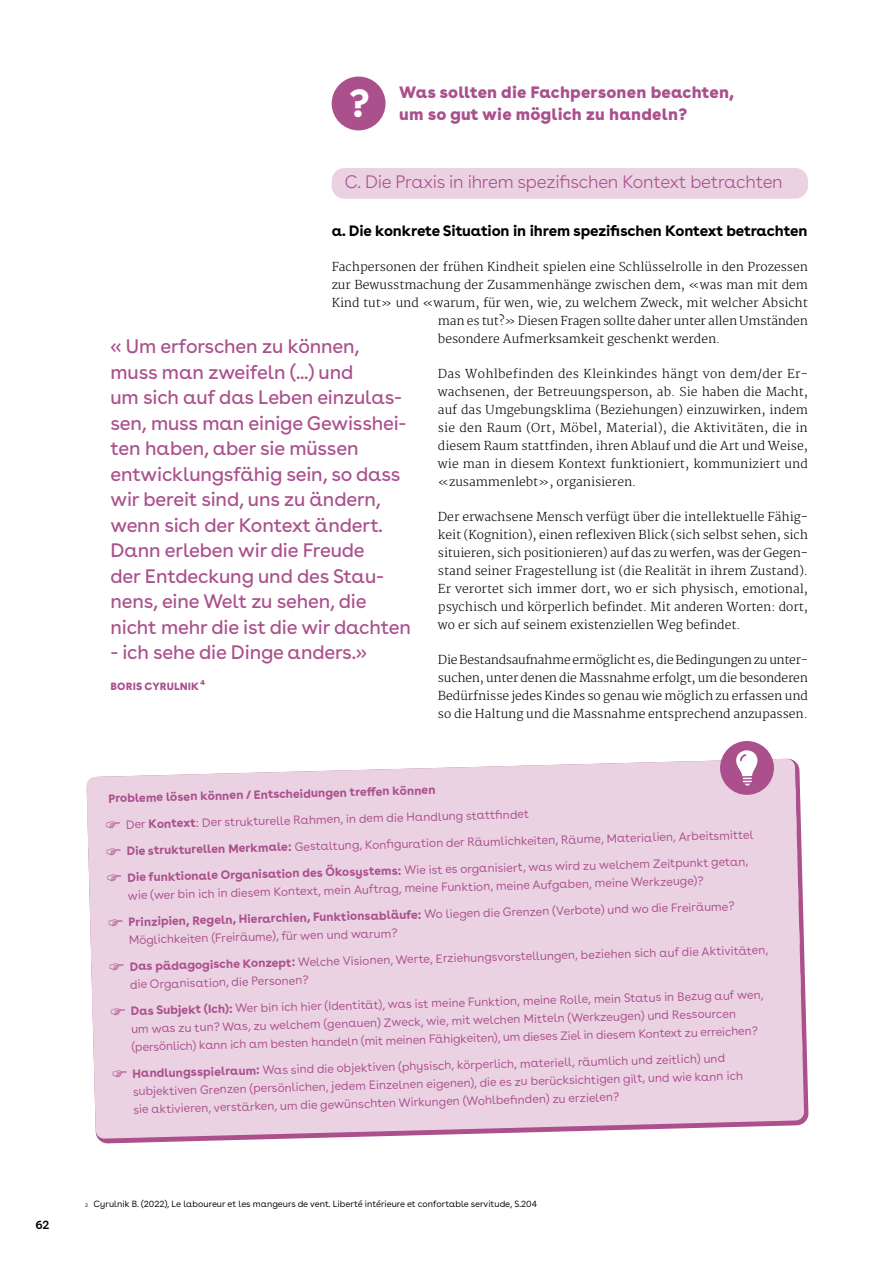
<style>
.page{position:relative;width:893px;height:1263px;background:#fff}
.page>*{position:absolute;margin:0;border:0;box-sizing:border-box;transform-origin:0 0}
.t1{font:700 39px "Buenos Aires";color:#fff}
.t2{font:19.5px/25.5px "Buenos Aires";letter-spacing:-.01em;color:#ab508d}
.t3{font:300 18px "Buenos Aires";letter-spacing:-.015em;color:#ab508d}
.t4{font:900 16.5px "Buenos Aires";letter-spacing:.01em;color:#ab508d}
.t5{font:700 15px "Buenos Aires";letter-spacing:-.01em;color:#000}
.t6{font:300 12px/18px "Merriweather";color:#000;text-align:justify}
.t7{font:12px/25.3px "Buenos Aires";color:#ab508d}
.t8{font:600 12px "Buenos Aires";color:#000}
.t9{font:900 10.5px "Buenos Aires";letter-spacing:.01em;color:#ab508d}
.t10{font:9px "Buenos Aires";color:#000}
.s1{font-weight:700}
.s2{font-size:5.25px}
</style>
<div class="page">
<div style="left:332px;top:77px;width:54px;height:53px;background:#ab508d;border-radius:50%"></div>
<div style="left:332px;top:168px;width:476px;height:31px;background:#ebd2e3;border-radius:13px"></div>
<svg style="left:98px;top:762px;width:711px;height:381px"></svg>
<svg style="left:86px;top:759px;width:710px;height:38px;fill:#ebd2e3"></svg>
<div style="left:87px;top:781px;width:710px;height:55px;background:#ebd2e3"></div>
<div style="left:88px;top:807px;width:709px;height:27px;background:#ebd2e3"></div>
<div style="left:88px;top:834px;width:710px;height:78px;background:#ebd2e3"></div>
<div style="left:90px;top:878px;width:710px;height:73px;background:#ebd2e3"></div>
<div style="left:91px;top:923px;width:710px;height:65px;background:#ebd2e3"></div>
<div style="left:92px;top:967px;width:710px;height:98px;background:#ebd2e3"></div>
<svg style="left:94px;top:1030px;width:710px;height:109px;background:#e9cee0"></svg>
<div style="left:720px;top:741px;width:54px;height:54px;background:#ab508d;border-radius:50%"></div>
<svg style="left:736px;top:750px;width:22px;height:35px"></svg>
<svg style="left:106px;top:821px;width:14px;height:7px"></svg>
<svg style="left:107px;top:848px;width:14px;height:7px"></svg>
<svg style="left:107px;top:874px;width:15px;height:7px"></svg>
<svg style="left:109px;top:919px;width:14px;height:7px"></svg>
<svg style="left:110px;top:963px;width:14px;height:7px"></svg>
<svg style="left:111px;top:1007px;width:14px;height:8px"></svg>
<svg style="left:113px;top:1070px;width:14px;height:7px"></svg>
<p class="t8" style="left:35px;top:1214px;width:16px">62</p>
<h1 class="t1" style="left:349px;top:70px;width:23px">?</h1>
<h3 class="t4" style="left:399px;top:78px;width:336px">Was sollten die Fachpersonen beachten,</h3>
<h3 class="t4" style="left:399px;top:100px;width:290px">um so gut wie möglich zu handeln?</h3>
<h3 class="t3" style="left:344px;top:167px;width:440px">C. Die Praxis in ihrem spezifischen Kontext betrachten</h3>
<p class="t5" style="left:332px;top:218px;width:477px">a. Die konkrete Situation in ihrem spezifischen Kontext betrachten</p>
<p class="t6" style="left:332px;top:258px;width:478px">Fachpersonen der frühen Kindheit spielen eine Schlüsselrolle in den Prozessen</p>
<p class="t6" style="left:332px;top:276px;width:478px">zur Bewusstmachung der Zusammenhänge zwischen dem, «was man mit dem</p>
<p class="t6" style="left:332px;top:294px;width:478px">Kind tut» und «warum, für wen, wie, zu welchem Zweck, mit welcher Absicht</p>
<p class="t6" style="left:438px;top:312px;width:371px">man es tut?» Diesen Fragen sollte daher unter allen Umständen</p>
<p class="t6" style="left:438px;top:330px;width:284px">besondere Aufmerksamkeit geschenkt werden.</p>
<p class="t6" style="left:438px;top:365px;width:371px">Das Wohlbefinden des Kleinkindes hängt von dem/der Er&shy;wachsenen, der Betreuungsperson, ab. Sie haben die Macht, auf das Umgebungsklima (Beziehungen) einzuwirken, indem sie den Raum (Ort, Möbel, Material), die Aktivitäten, die in diesem Raum stattfinden, ihren Ablauf und die Art und Weise, wie man in diesem Kontext funktioniert, kommuniziert und «zusammenlebt», organisieren.</p>
<p class="t6" style="left:438px;top:508px;width:371px">Der erwachsene Mensch verfügt über die intellektuelle Fähig&shy;keit (Kognition), einen reflexiven Blick (sich selbst sehen, sich situieren, sich positionieren) auf das zu werfen, was der Gegen&shy;stand seiner Fragestellung ist (die Realität in ihrem Zustand).<br>Er verortet sich immer dort, wo er sich physisch, emotional, psychisch und körperlich befindet. Mit anderen Worten: dort, wo er sich auf seinem existenziellen Weg befindet.</p>
<p class="t6" style="left:438px;top:651px;width:371px">Die Bestandsaufnahme ermöglicht es, die Bedingungen zu unter&shy;suchen, unter denen die Massnahme erfolgt, um die besonderen Bedürfnisse jedes Kindes so genau wie möglich zu erfassen und so die Haltung und die Massnahme entsprechend anzupassen.</p>
<p class="t2" style="left:111px;top:332px;width:302px">« Um erforschen zu können, muss man zweifeln (...) und<br>um sich auf das Leben einzulas&shy;sen, muss man einige Gewisshei&shy;ten haben, aber sie müssen entwicklungsfähig sein, so dass wir bereit sind, uns zu ändern, wenn sich der Kontext ändert.<br>Dann erleben wir die Freude<br>der Entdeckung und des Stau&shy;nens, eine Welt zu sehen, die nicht mehr die ist die wir dachten</p>
<h2 class="t2" style="left:111px;top:638px;width:258px">- ich sehe die Dinge anders.»</h2>
<p class="t9" style="left:111px;top:677px;width:96px">BORIS CYRULNIK <sup>4</sup></p>
<p class="t7" style="left:125px;top:783px;width:629px;text-indent:-17px;rotate:-1deg"><span class="s1">Probleme lösen können / Entscheidungen treff en können<br></span>Der <span class="s1">Kontext</span>: Der strukturelle Rahmen, in dem die Handlung stattfi ndet<br><span class="s1">Die strukturellen Merkmale:</span> Gestaltung, Konfi guration der Räumlichkeiten, Räume, Materialien, Arbeitsmittel</p>
<p class="t7" style="left:127px;top:863px;width:623px;line-height:19.4px;rotate:-1deg"><span class="s1">Die funktionale Organisation des Ökosystems:</span> Wie ist es organisiert, was wird zu welchem Zeitpunkt getan, wie (wer bin ich in diesem Kontext, mein Auftrag, meine Funktion, meine Aufgaben, meine Werkzeuge)?</p>
<p class="t7" style="left:128px;top:910px;width:608px;line-height:18.3px;rotate:-1deg"><span class="s1">Prinzipien, Regeln, Hierarchien, Funktionsabläufe:</span> Wo liegen die Grenzen (Verbote) und wo die Freiräume?<br>Möglichkeiten (Freiräume), für wen und warum?</p>
<p class="t7" style="left:129px;top:951px;width:640px;line-height:20.7px;rotate:-1deg"><span class="s1">Das pädagogische Konzept:</span> Welche Visionen, Werte, Erziehungsvorstellungen, beziehen sich auf die Aktivitäten, die Organisation, die Personen?</p>
<p class="t7" style="left:131px;top:998px;width:634px;line-height:18.1px;rotate:-1deg"><span class="s1">Das Subjekt (Ich):</span> Wer bin ich hier (Identität), was ist meine Funktion, meine Rolle, mein Status in Bezug auf wen, um was zu tun? Was, zu welchem (genauen) Zweck, wie, mit welchen Mitteln (Werkzeugen) und Ressourcen (persönlich) kann ich am besten handeln (mit meinen Fähigkeiten), um dieses Ziel in diesem Kontext zu erreichen?</p>
<p class="t7" style="left:132px;top:1060px;width:612px;line-height:18.6px;rotate:-1deg"><span class="s1">Handlungsspielraum:</span> Was sind die objektiven (physisch, körperlich, materiell, räumlich und zeitlich) und subjektiven Grenzen (persönlichen, jedem Einzelnen eigenen), die es zu berücksichtigen gilt, und wie kann ich sie aktivieren, verstärken, um die gewünschten Wirkungen (Wohlbefi nden) zu erzielen?</p>
<p class="t10" style="left:85px;top:1197px;width:454px"><span class="s2">2</span> Cyrulnik B. (2022), Le laboureur et les mangeurs de vent. Liberté intérieure et confortable servitude, S.204</p>
</div>
